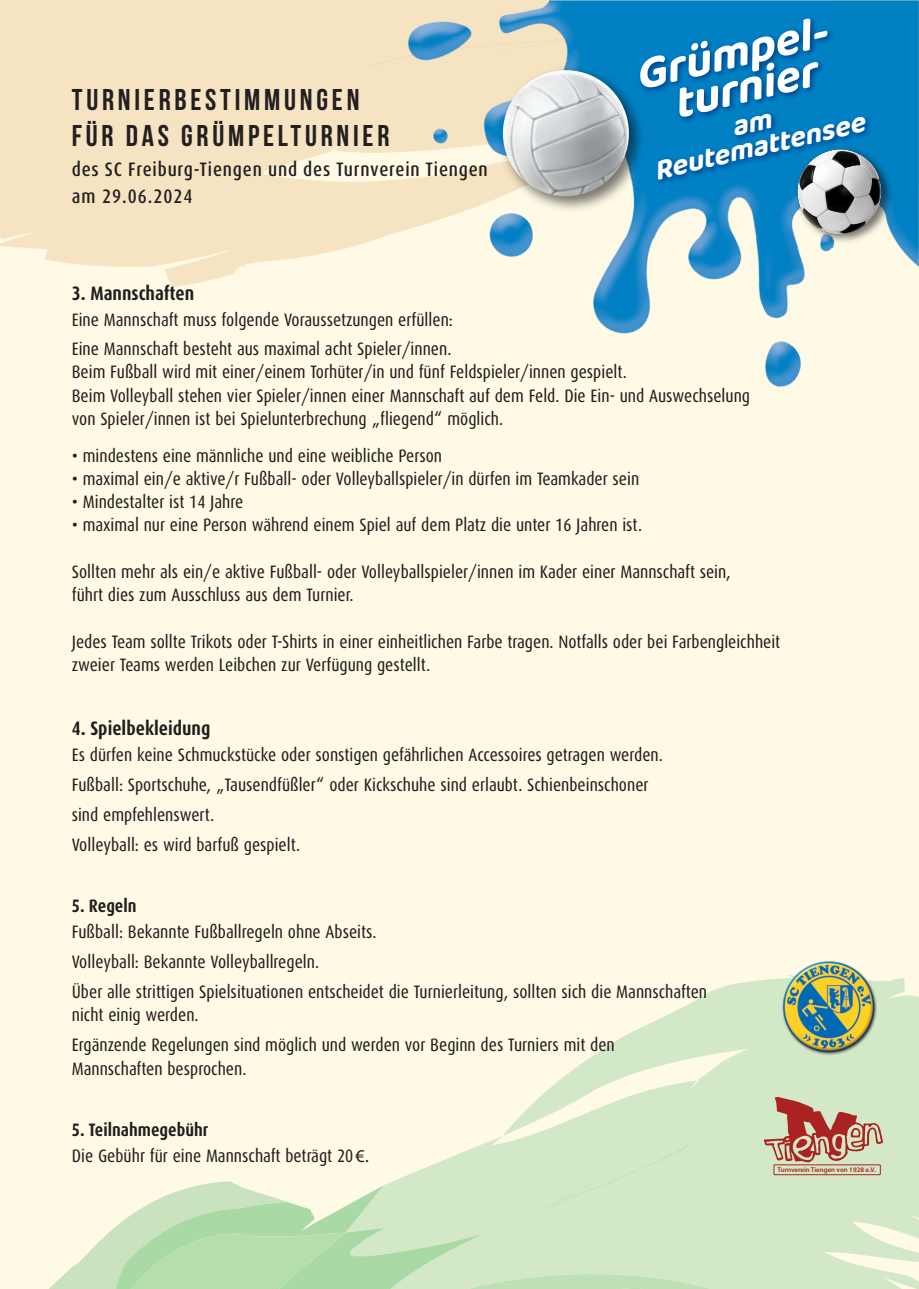
<style>
.page{position:relative;width:919px;height:1289px;background:#fff}
.page>*{position:absolute;margin:0;border:0;box-sizing:border-box;transform-origin:0 0}
.t1{font:italic 700 46.5px/36.3px "Baloo 2";color:#fff;text-align:center}
.t2{font:30px/36px "Bebas Neue";letter-spacing:.125em;color:#231f20}
.t3{font:italic 700 29.1px/24.6px "Baloo 2";color:#fff;text-align:center}
.t4{font:500 condensed 19.5px/27px "Dax Pro";letter-spacing:.04em;color:#231f20}
.t5{font:700 19.5px "Dax Condensed";color:#231f20}
.t6{font:18px/30px "Dax Condensed";color:#231f20}
.t7{font:700 18px "Dax Condensed";color:#231f20}
.t8{font:600 6.9px "Myriad Pro";color:#aa2322}
.s1{font-weight:700}
.s2{font-family:"Myriad Pro"}
</style>
<div class="page">
<div style="left:0;top:0;width:918px;height:1288px;background:#fefae6"></div>
<svg style="left:0;top:0;width:325px;height:287px;background:#f5e5c4"></svg>
<svg style="left:325px;top:0;width:62px;height:253px;background:#f6e6c6"></svg>
<svg style="left:541px;top:978px;width:377px;height:310px;fill:#d3e8c6"></svg>
<svg style="left:641px;top:997px;width:48px;height:23px"></svg>
<img style="left:387px;top:0;width:531px;height:387px">
<img style="left:791px;top:242px;width:106px;height:6px">
<img style="left:763px;top:139px;width:155px;height:103px">
<img style="left:493px;top:61px;width:124px;height:156px">
<img style="left:502px;top:70px;width:115px;height:126px">
<img style="left:774px;top:961px;width:108px;height:99px">
<img style="left:617px;top:0;width:262px;height:238px">
<svg style="left:50px;top:1096px;width:833px;height:192px"></svg>
<h2 class="t2" style="left:72px;top:82px;width:319px">TURNIERBESTIMMUNGEN<br>FÜR DAS GRÜMPELTURNIER</h2>
<p class="t4" style="left:72px;top:156px;width:417px">des SC Freiburg-Tiengen und des Turnverein Tiengen am 29.06.2024</p>
<h1 class="t1" style="left:630px;top:56px;width:197px;rotate:-13deg">Grümpel&shy;turnier</h1>
<h3 class="t3" style="left:645px;top:133px;width:217px;rotate:-13deg">am<br>Reutemattensee</h3>
<p class="t5" style="left:72px;top:282px;width:124px">3. Mannschaften</p>
<p class="t6" style="left:72px;top:305px;width:382px;line-height:29.2px">Eine Mannschaft muss folgende Voraussetzungen erfüllen:<br>Eine Mannschaft besteht aus maximal acht Spieler/innen.</p>
<p class="t6" style="left:72px;top:361px;width:679px;line-height:23.2px">Beim Fußball wird mit einer/einem Torhüter/in und fünf Feldspieler/innen gespielt.<br>Beim Volleyball stehen vier Spieler/innen einer Mannschaft auf dem Feld. Die Ein- und Auswechselung von Spieler/innen ist bei Spielunterbrechung „fliegend“ möglich.</p>
<p class="t6" style="left:72px;top:440px;width:372px">• mindestens eine männliche und eine weibliche Person</p>
<p class="t6" style="left:72px;top:464px;width:569px">• maximal ein/e aktive/r Fußball- oder Volleyballspieler/in dürfen im Teamkader sein</p>
<p class="t6" style="left:72px;top:487px;width:173px">• Mindestalter ist 14 Jahre</p>
<p class="t6" style="left:72px;top:510px;width:571px">• maximal nur eine Person während einem Spiel auf dem Platz die unter 16 Jahren ist.</p>
<p class="t6" style="left:72px;top:560px;width:660px;line-height:23.2px">Sollten mehr als ein/e aktive Fußball- oder Volleyballspieler/innen im Kader einer Mannschaft sein, führt dies zum Ausschluss aus dem Turnier.</p>
<p class="t6" style="left:72px;top:630px;width:710px;line-height:23.2px">Jedes Team sollte Trikots oder T-Shirts in einer einheitlichen Farbe tragen. Notfalls oder bei Farbengleichheit zweier Teams werden Leibchen zur Verfügung gestellt.</p>
<p class="t5" style="left:72px;top:717px;width:140px">4. Spielbekleidung</p>
<p class="t6" style="left:72px;top:740px;width:592px">Es dürfen keine Schmuckstücke oder sonstigen gefährlichen Accessoires getragen werden.<br>Fußball: Sportschuhe, „Tausendfüßler“ oder Kickschuhe sind erlaubt. Schienbeinschoner sind empfehlenswert.<br>Volleyball: es wird barfuß gespielt.</p>
<p class="t7" style="left:72px;top:895px;width:66px">5. Regeln</p>
<p class="t6" style="left:72px;top:917px;width:637px">Fußball: Bekannte Fußballregeln ohne Abseits.<br>Volleyball: Bekannte Volleyballregeln.<br>Über alle strittigen Spielsituationen entscheidet die Turnierleitung, sollten sich die Mannschaften</p>
<p class="t6" style="left:72px;top:1000px;width:544px">nicht einig werden.<br>Ergänzende Regelungen sind möglich und werden vor Beginn des Turniers mit den</p>
<p class="t6" style="left:72px;top:1053px;width:176px">Mannschaften besprochen.</p>
<p class="t6" style="left:72px;top:1116px;width:299px;line-height:26.2px"><span class="s1">5. Teilnahmegebühr<br></span>Die Gebühr für eine Mannschaft beträgt 20<span class="s2">€.</span></p>
<p class="t8" style="left:777px;top:1165px;width:100px">Turnverein Tiengen von 1928 e.V.</p>
</div>
